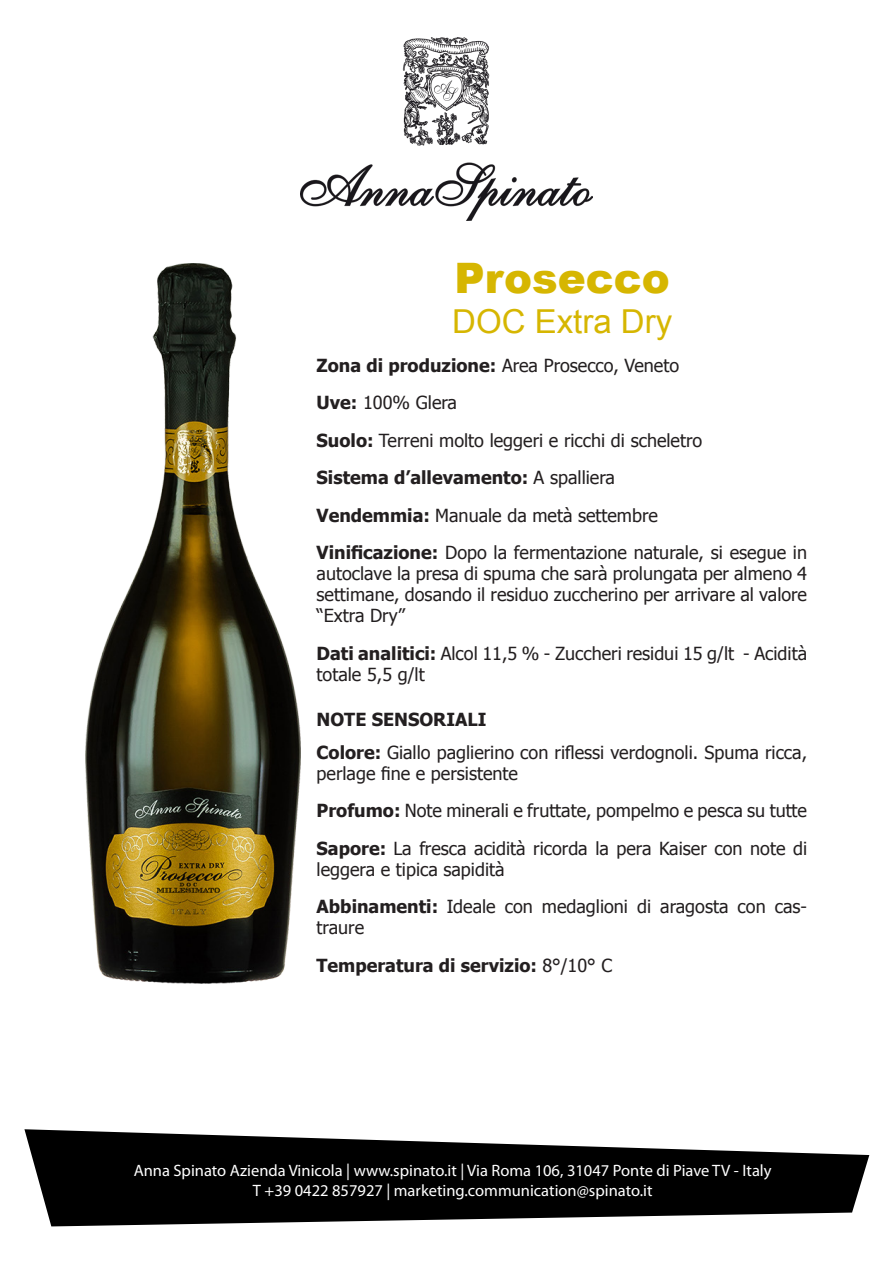
<style>
.page{position:relative;width:893px;height:1263px;background:#fff}
.page>*{position:absolute;margin:0;border:0;box-sizing:border-box;transform-origin:0 0}
.t1{font:900 42px "Arial";color:#d6b601}
.t2{font:33px "Arial";color:#d6b601}
.t3{font:18px/21px "Tahoma";color:#231f20}
.t4{font:700 18px "Tahoma";color:#231f20}
.t5{font:16.5px "Myriad Pro";color:#fff}
.s1{font-weight:700}
.s2{font-weight:400}
</style>
<div class="page">
<svg style="left:24px;top:1129px;width:845px;height:97px;fill:#000"></svg>
<img style="left:301px;top:38px;width:291px;height:182px">
<img style="left:85px;top:264px;width:215px;height:719px">
<p class="t1" style="left:455px;top:247px;width:217px">Prosecco</p>
<p class="t2" style="left:452px;top:299px;width:222px">DOC Extra Dry</p>
<p class="t3" style="left:317px;top:354px;width:364px"><span class="s1">Zona di produzione:</span> Area Prosecco, Veneto</p>
<p class="t3" style="left:317px;top:391px;width:142px"><span class="s1">Uve:</span> 100% Glera</p>
<p class="t3" style="left:317px;top:429px;width:387px"><span class="s1">Suolo:</span> Terreni molto leggeri e ricchi di scheletro</p>
<p class="t4" style="left:317px;top:465px;width:300px">Sistema d’allevamento: <span class="s2">A spalliera</span></p>
<p class="t3" style="left:317px;top:504px;width:343px"><span class="s1">Vendemmia:</span> Manuale da metà settembre</p>
<p class="t3" style="left:317px;top:541px;width:492px;text-align:justify"><span class="s1">Vinificazione:</span> Dopo la fermentazione naturale, si esegue in autoclave la presa di spuma che sarà prolungata per almeno 4 settimane, dosando il residuo zuccherino per arrivare al valore “Extra Dry”</p>
<p class="t3" style="left:317px;top:642px;width:492px"><span class="s1">Dati analitici:</span> Alcol 11,5 % - Zuccheri residui 15 g/lt - Acidità totale 5,5 g/lt</p>
<p class="t4" style="left:317px;top:706px;width:171px">NOTE SENSORIALI</p>
<p class="t3" style="left:317px;top:741px;width:492px"><span class="s1">Colore:</span> Giallo paglierino con riflessi verdognoli. Spuma ricca, perlage fine e persistente</p>
<p class="t3" style="left:317px;top:799px;width:492px"><span class="s1">Profumo:</span> Note minerali e fruttate, pompelmo e pesca su tutte</p>
<p class="t3" style="left:317px;top:837px;width:492px"><span class="s1">Sapore:</span> La fresca acidità ricorda la pera Kaiser con note di leggera e tipica sapidità</p>
<p class="t3" style="left:317px;top:895px;width:492px"><span class="s1">Abbinamenti:</span> Ideale con medaglioni di aragosta con cas&shy;traure</p>
<p class="t4" style="left:317px;top:952px;width:297px">Temperatura di servizio: <span class="s2">8°/10° C</span></p>
<p class="t5" style="left:134px;top:1161px;width:639px">Anna Spinato Azienda Vinicola | www.spinato.it | Via Roma 106, 31047 Ponte di Piave TV - Italy</p>
<p class="t5" style="left:253px;top:1180px;width:401px">T +39 0422 857927 | marketing.communication@spinato.it</p>
</div>
